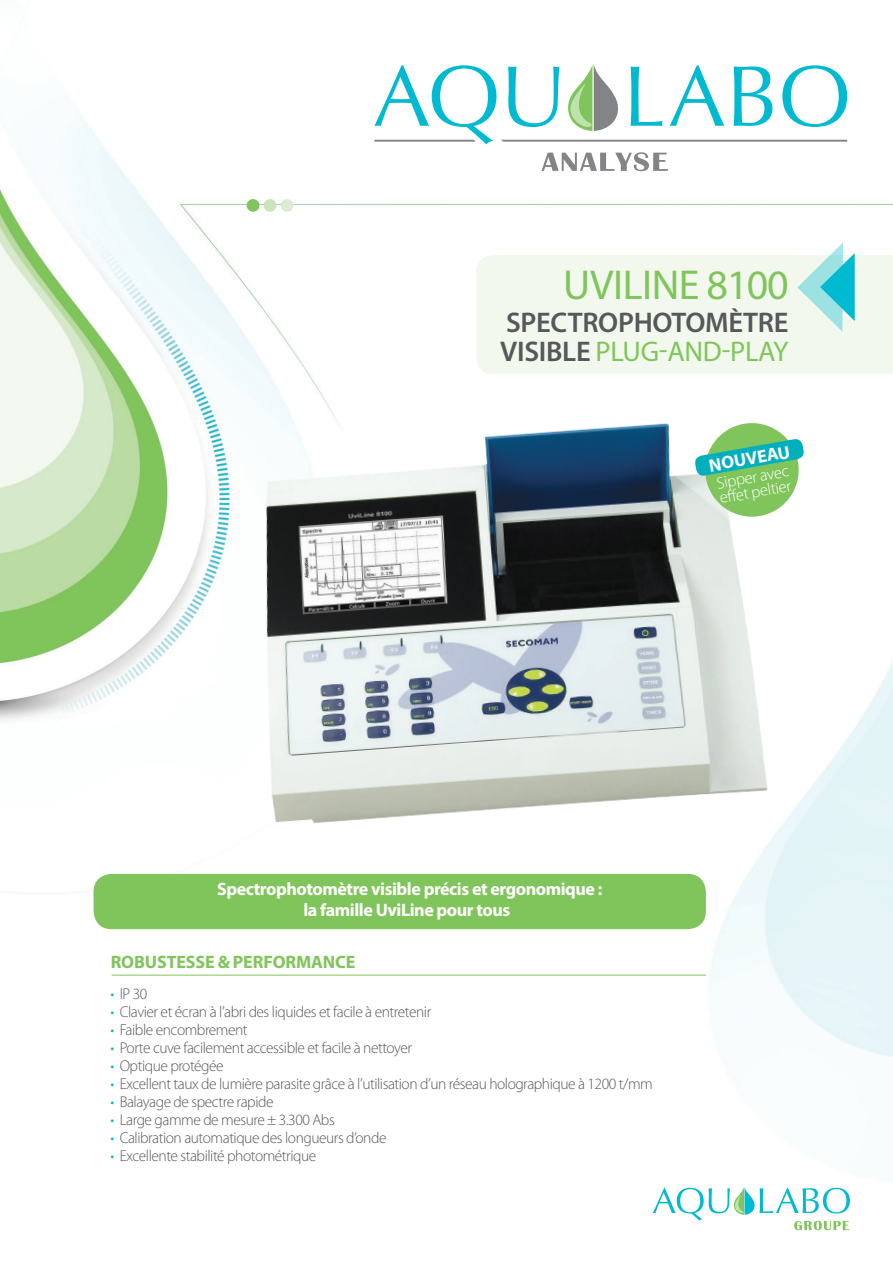
<style>
.page{position:relative;width:893px;height:1263px;background:#fff}
.page>*{position:absolute;margin:0;border:0;box-sizing:border-box;transform-origin:0 0}
.t1{font:42px "Myriad Pro";letter-spacing:-.01em;color:#80c55b}
.t2{font:600 28.5px/28.5px "Myriad Pro";letter-spacing:-.01em;color:#57585a}
.t3{font:700 18px/21.6px "Myriad Pro";letter-spacing:-.025em;color:#fff;text-align:center}
.t4{font:700 18px "Myriad Pro";letter-spacing:-.005em;color:#80c55b}
.t5{font:300 16.5px/14.9px "Myriad Pro";color:#fff}
.t6{font:300 15.75px "Myriad Pro";letter-spacing:-.03em;color:#57585a}
.s1{font-weight:400;color:#80c55b}
.s2{color:#00bad2}
</style>
<div class="page">
<img style="left:0;top:92px;width:893px;height:1139px">
<div style="left:476px;top:255px;width:417px;height:119px;background:#f2f8ed"></div>
<svg style="left:797px;top:242px;width:58px;height:90px;background:#a4e4e6"></svg>
<div style="left:247px;top:199px;width:12px;height:13px;background:#80c55b;border-radius:50%"></div>
<div style="left:264px;top:199px;width:12px;height:13px;background:#cce4bb;border-radius:50%"></div>
<div style="left:281px;top:199px;width:12px;height:13px;background:#dcecd2;border-radius:50%"></div>
<svg style="left:542px;top:152px;width:126px;height:19px"></svg>
<svg style="left:374px;top:64px;width:473px;height:80px"></svg>
<svg style="left:653px;top:1187px;width:197px;height:43px"></svg>
<hr style="left:112px;top:975px;width:594px;height:1px;background:#80c55b">
<div style="left:94px;top:874px;width:612px;height:55px;background:#80c55b;border-radius:18px"></div>
<img style="left:225px;top:401px;width:572px;height:445px">
<svg style="left:694px;top:419px;width:111px;height:101px"></svg>
<p class="t1" style="left:563px;top:259px;width:227px">UVILINE 8100</p>
<p class="t2" style="left:500px;top:308px;width:290px">SPECTROPHOTOMÈTRE<br>VISIBLE <span class="s1">PLUG-AND-PLAY</span></p>
<p class="t3" style="left:707px;top:454px;width:83px;rotate:-10deg">NOUVEAU</p>
<p class="t5" style="left:716px;top:476px;width:74px;rotate:-10deg">Sipper avec eff et peltier</p>
<p class="t3" style="left:217px;top:877px;width:387px">Spectrophotomètre visible précis et ergonomique : la famille UviLine pour tous</p>
<p class="t4" style="left:111px;top:950px;width:246px">ROBUSTESSE &amp; PERFORMANCE</p>
<p class="t6" style="left:111px;top:985px;width:38px"><span class="s2">•</span> IP 30</p>
<p class="t6" style="left:111px;top:1003px;width:322px"><span class="s2">•</span> Clavier et écran à l’abri des liquides et facile à entretenir</p>
<p class="t6" style="left:111px;top:1021px;width:139px"><span class="s2">•</span> Faible encombrement</p>
<p class="t6" style="left:111px;top:1039px;width:303px"><span class="s2">•</span> Porte cuve facilement accessible et facile à nettoyer</p>
<p class="t6" style="left:111px;top:1057px;width:115px"><span class="s2">•</span> Optique protégée</p>
<p class="t6" style="left:111px;top:1075px;width:544px"><span class="s2">•</span> Excellent taux de lumière parasite grâce à l’utilisation d’un réseau holographique à 1200 t/mm</p>
<p class="t6" style="left:111px;top:1093px;width:164px"><span class="s2">•</span> Balayage de spectre rapide</p>
<p class="t6" style="left:111px;top:1111px;width:226px"><span class="s2">•</span> Large gamme de mesure ± 3.300 Abs</p>
<p class="t6" style="left:111px;top:1129px;width:277px"><span class="s2">•</span> Calibration automatique des longueurs d’onde</p>
<p class="t6" style="left:111px;top:1147px;width:207px"><span class="s2">•</span> Excellente stabilité photométrique</p>
</div>
